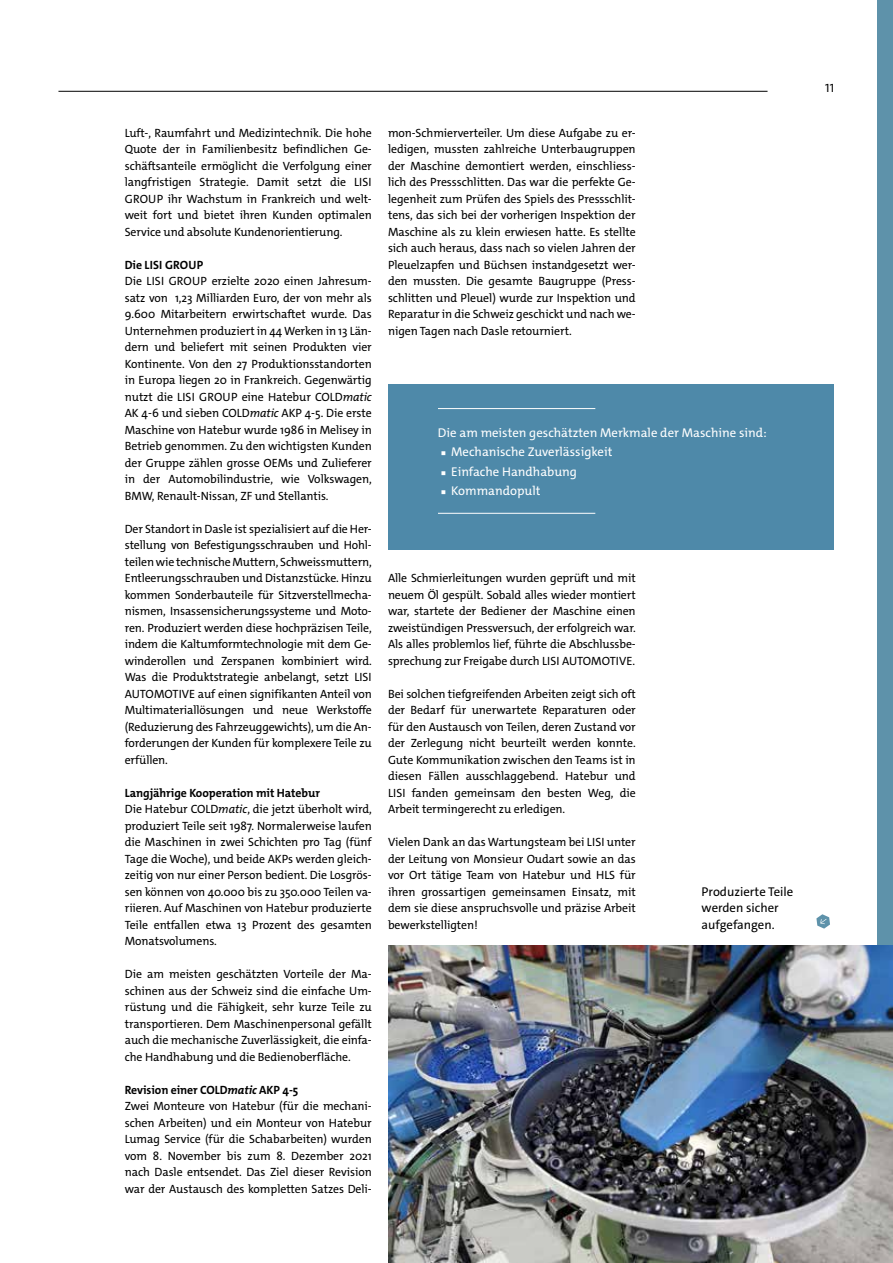
<style>
.page{position:relative;width:893px;height:1263px;background:#fff}
.page>*{position:absolute;margin:0;border:0;box-sizing:border-box;transform-origin:0 0}
.t1{font:12.75px/19.5px "The Mix C4 s";color:#fff}
.t2{font:12.75px/16.5px "The Sans C4 s";color:#000}
.t3{font:12px/16.5px "The Mix C4 s";letter-spacing:-.005em;color:#000;text-align:justify}
.t4{font:700 12px "The Mix C4 s";letter-spacing:.015em;color:#000}
.t5{font:12px "The Sans C4 s";color:#000}
.s1{font-style:italic}
.s2{font-weight:700}
.s3{font-weight:700;font-style:italic}
</style>
<div class="page">
<div style="left:877px;top:0;width:16px;height:1263px;background:#5e92aa"></div>
<img style="left:388px;top:945px;width:505px;height:318px">
<hr style="left:58px;top:91px;width:709px;height:1px;background:#000">
<div style="left:388px;top:384px;width:445px;height:165px;background:#4e89a9"></div>
<hr style="left:438px;top:408px;width:157px;height:1px;background:#fff">
<hr style="left:438px;top:513px;width:157px;height:1px;background:#fff">
<svg style="left:816px;top:914px;width:14px;height:15px"></svg>
<p class="t3" style="left:125px;top:124px;width:249px">Luft-, Raumfahrt und Medizintechnik. Die hohe Quote der in Familienbesitz befindlichen Ge&shy;schäftsanteile ermöglicht die Verfolgung einer langfristigen Strategie. Damit setzt die LISI GROUP ihr Wachstum in Frankreich und welt&shy;weit fort und bietet ihren Kunden optimalen Service und absolute Kundenorientierung.</p>
<p class="t4" style="left:125px;top:257px;width:80px">Die LISI GROUP</p>
<p class="t3" style="left:125px;top:273px;width:249px">Die LISI GROUP erzielte 2020 einen Jahresum&shy;satz von 1,23 Milliarden Euro, der von mehr als 9.600 Mitarbeitern erwirtschaftet wurde. Das Unternehmen produziert in 44 Werken in 13 Län&shy;dern und beliefert mit seinen Produkten vier Kontinente. Von den 27 Produktionsstandorten in Europa liegen 20 in Frankreich. Gegenwärtig nutzt die LISI GROUP eine Hatebur COLD<span class="s1">matic </span>AK 4-6 und sieben COLD<span class="s1">matic</span> AKP 4-5. Die erste Maschine von Hatebur wurde 1986 in Melisey in Betrieb genommen. Zu den wichtigsten Kunden der Gruppe zählen grosse OEMs und Zulieferer in der Automobilindustrie, wie Volkswagen, BMW, Renault-Nissan, ZF und Stellantis.</p>
<p class="t3" style="left:125px;top:520px;width:249px">Der Standort in Dasle ist spezialisiert auf die Her&shy;stellung von Befestigungsschrauben und Hohl&shy;teilen wie technische Muttern, Schweissmuttern, Entleerungsschrauben und Distanzstücke. Hinzu kommen Sonderbauteile für Sitzverstellmecha&shy;nismen, Insassensicherungssysteme und Moto&shy;ren. Produziert werden diese hochpräzisen Teile, indem die Kaltumformtechnologie mit dem Ge&shy;winderollen und Zerspanen kombiniert wird.<br>Was die Produktstrategie anbelangt, setzt LISI AUTOMOTIVE auf einen signifikanten Anteil von Multimateriallösungen und neue Werkstoffe (Reduzierung des Fahrzeuggewichts), um die An&shy;forderungen der Kunden für komplexere Teile zu erfüllen.</p>
<p class="t3" style="left:125px;top:784px;width:249px;text-align:left"><span class="s2">Langjährige Kooperation mit Hatebur<br></span>Die Hatebur COLD<span class="s1">matic</span>, die jetzt überholt wird, produziert Teile seit 1987. Normalerweise laufen die Maschinen in zwei Schichten pro Tag (fünf Tage die Woche), und beide AKPs werden gleich&shy;zeitig von nur einer Person bedient. Die Losgrös&shy;sen können von 40.000 bis zu 350.000 Teilen va&shy;riieren. Auf Maschinen von Hatebur produzierte Teile entfallen etwa 13 Prozent des gesamten Monatsvolumens.</p>
<p class="t3" style="left:125px;top:966px;width:249px">Die am meisten geschätzten Vorteile der Ma&shy;schinen aus der Schweiz sind die einfache Um&shy;rüstung und die Fähigkeit, sehr kurze Teile zu transportieren. Dem Maschinenpersonal gefällt auch die mechanische Zuverlässigkeit, die einfa&shy;che Handhabung und die Bedienoberfläche.</p>
<p class="t3" style="left:125px;top:1081px;width:249px;text-align:left"><span class="s2">Revision einer COLD</span><span class="s3">matic</span> <span class="s2">AKP 4-5<br></span>Zwei Monteure von Hatebur (für die mechani&shy;schen Arbeiten) und ein Monteur von Hatebur Lumag Service (für die Schabarbeiten) wurden vom 8. November bis zum 8. Dezember 2021 nach Dasle entsendet. Das Ziel dieser Revision war der Austausch des kompletten Satzes Deli-</p>
<p class="t3" style="left:388px;top:124px;width:249px">mon-Schmierverteiler. Um diese Aufgabe zu er&shy;ledigen, mussten zahlreiche Unterbaugruppen der Maschine demontiert werden, einschliess&shy;lich des Pressschlitten. Das war die perfekte Ge&shy;legenheit zum Prüfen des Spiels des Pressschlit&shy;tens, das sich bei der vorherigen Inspektion der Maschine als zu klein erwiesen hatte. Es stellte sich auch heraus, dass nach so vielen Jahren der Pleuelzapfen und Büchsen instandgesetzt wer&shy;den mussten. Die gesamte Baugruppe (Press&shy;schlitten und Pleuel) wurde zur Inspektion und Reparatur in die Schweiz geschickt und nach we&shy;nigen Tagen nach Dasle retourniert.</p>
<p class="t1" style="left:438px;top:423px;width:330px">Die am meisten geschätzten Merkmale der Maschine sind: ▗ Mechanische Zuverlässigkeit<br>▗ Einfache Handhabung<br>▗ Kommandopult</p>
<p class="t3" style="left:388px;top:570px;width:249px">Alle Schmierleitungen wurden geprüft und mit neuem Öl gespült. Sobald alles wieder montiert war, startete der Bediener der Maschine einen zweistündigen Pressversuch, der erfolgreich war.<br>Als alles problemlos lief, führte die Abschlussbe&shy;sprechung zur Freigabe durch LISI AUTOMOTIVE.</p>
<p class="t3" style="left:388px;top:685px;width:249px">Bei solchen tiefgreifenden Arbeiten zeigt sich oft der Bedarf für unerwartete Reparaturen oder für den Austausch von Teilen, deren Zustand vor der Zerlegung nicht beurteilt werden konnte.<br>Gute Kommunikation zwischen den Teams ist in diesen Fällen ausschlaggebend. Hatebur und LISI fanden gemeinsam den besten Weg, die Arbeit termingerecht zu erledigen.</p>
<p class="t3" style="left:388px;top:834px;width:249px">Vielen Dank an das Wartungsteam bei LISI unter der Leitung von Monsieur Oudart sowie an das vor Ort tätige Team von Hatebur und HLS für ihren grossartigen gemeinsamen Einsatz, mit dem sie diese anspruchsvolle und präzise Arbeit bewerkstelligten!</p>
<p class="t2" style="left:702px;top:883px;width:93px">Produzierte Teile werden sicher aufgefangen.</p>
<p class="t5" style="left:825px;top:80px;width:10px">11</p>
</div>
